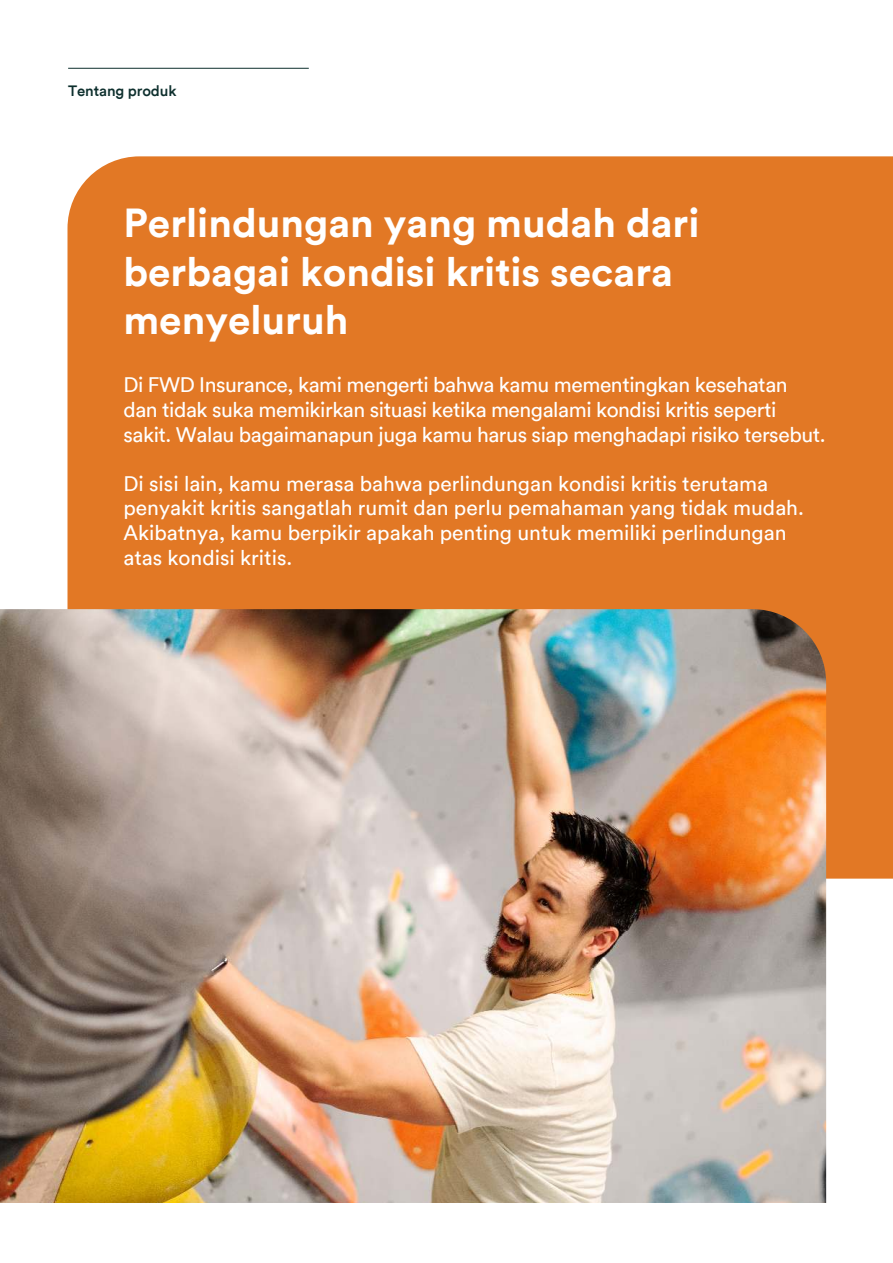
<style>
.page{position:relative;width:893px;height:1263px;background:#fff}
.page>*{position:absolute;margin:0;border:0;box-sizing:border-box;transform-origin:0 0}
.t1{font:700 40.5px/48.6px "FWD Circular TT";color:#fff}
.t2{font:21px/24.6px "FWD Circular TT";color:#fff}
.t3{font:21px/24.6px "FWD Circular TT";letter-spacing:-.02em;color:#fff}
.t4{font:500 15px "FWD Circular TT";letter-spacing:-.005em;color:#0d2f2d}
</style>
<div class="page">
<div style="left:68px;top:156px;width:825px;height:723px;background:#e27825"></div>
<hr style="left:68px;top:68px;width:241px;height:1px;background:#0d2f2d">
<img style="left:0;top:609px;width:826px;height:594px">
<p class="t4" style="left:68px;top:84px;width:110px">Tentang produk</p>
<h1 class="t1" style="left:123px;top:201px;width:578px">Perlindungan yang mudah dari berbagai kondisi kritis secara menyeluruh</h1>
<p class="t3" style="left:123px;top:374px;width:704px">Di FWD Insurance, kami mengerti bahwa kamu mementingkan kesehatan dan tidak suka memikirkan situasi ketika mengalami kondisi kritis seperti sakit. Walau bagaimanapun juga kamu harus siap menghadapi risiko tersebut.</p>
<p class="t2" style="left:123px;top:472px;width:682px">Di sisi lain, kamu merasa bahwa perlindungan kondisi kritis terutama penyakit kritis sangatlah rumit dan perlu pemahaman yang tidak mudah.<br>Akibatnya, kamu berpikir apakah penting untuk memiliki perlindungan atas kondisi kritis.</p>
</div>
